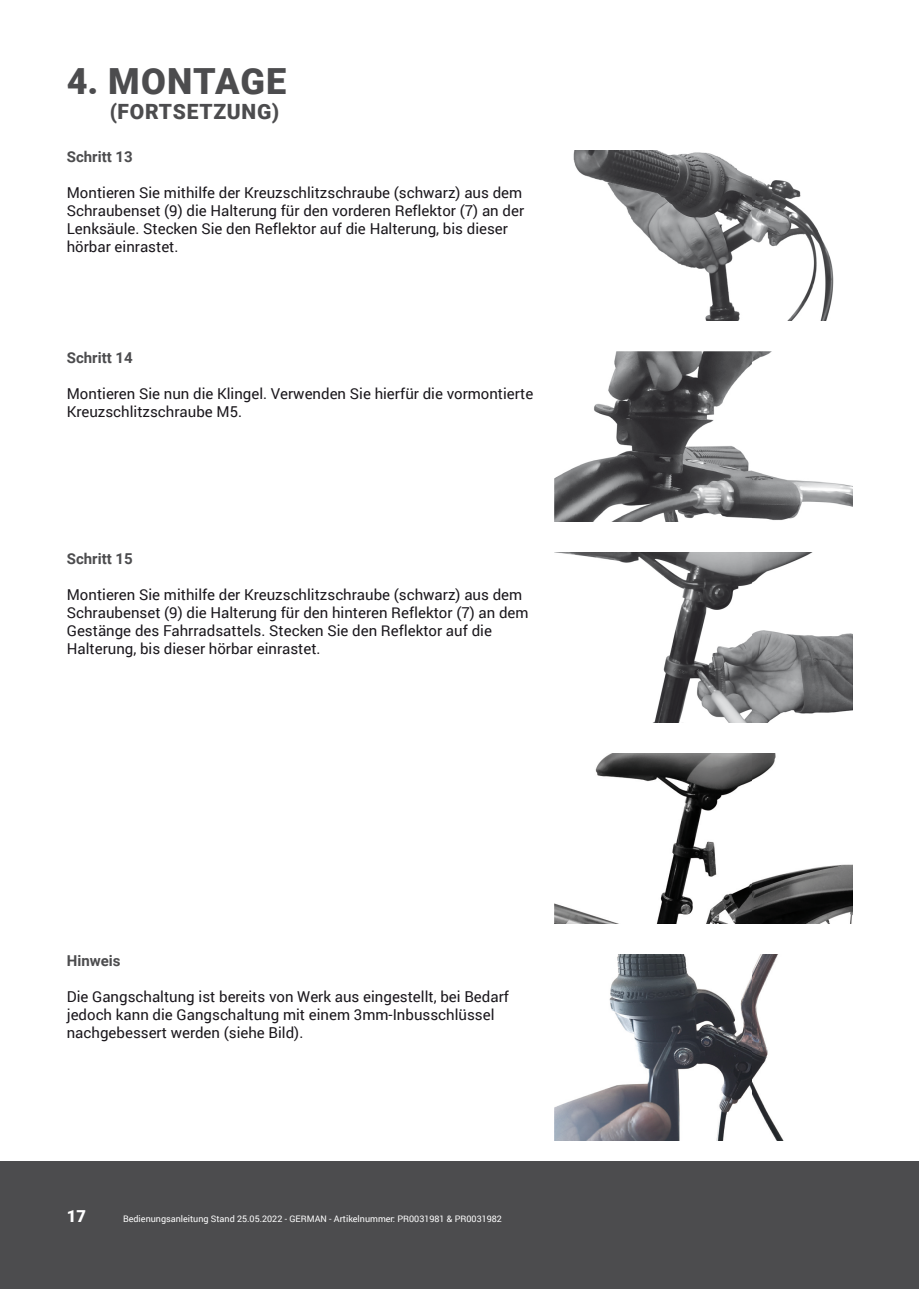
<style>
.page{position:relative;width:919px;height:1289px;background:#fff}
.page>*{position:absolute;margin:0;border:0;box-sizing:border-box;transform-origin:0 0}
.t1{font:900 36px "Roboto";letter-spacing:.03em;color:#4c4c4e}
.t2{font:900 21px "Roboto";letter-spacing:.035em;color:#4c4c4e}
.t3{font:900 16.5px "Roboto";color:#fff}
.t4{font:15px/18px "Roboto";color:#1a171c}
.t5{font:700 15px "Roboto";color:#4c4c4e}
.t6{font:9px "Roboto";color:#fff}
</style>
<div class="page">
<div style="left:0;top:1161px;width:918px;height:127px;background:#4c4c4e"></div>
<img style="left:554px;top:753px;width:298px;height:170px">
<img style="left:554px;top:351px;width:298px;height:171px">
<img style="left:573px;top:151px;width:261px;height:170px">
<img style="left:554px;top:552px;width:298px;height:170px">
<img style="left:554px;top:954px;width:229px;height:186px">
<h1 class="t1" style="left:67px;top:56px;width:221px">4. MONTAGE</h1>
<h2 class="t2" style="left:110px;top:97px;width:171px">(FORTSETZUNG)</h2>
<p class="t5" style="left:67px;top:146px;width:67px">Schritt 13</p>
<p class="t4" style="left:67px;top:183px;width:459px">Montieren Sie mithilfe der Kreuzschlitzschraube (schwarz) aus dem Schraubenset (9) die Halterung für den vorderen Reflektor (7) an der Lenksäule. Stecken Sie den Reflektor auf die Halterung, bis dieser hörbar einrastet.</p>
<p class="t5" style="left:67px;top:347px;width:67px">Schritt 14</p>
<p class="t4" style="left:67px;top:384px;width:468px">Montieren Sie nun die Klingel. Verwenden Sie hierfür die vormontierte<br>Kreuzschlitzschraube M5.</p>
<p class="t5" style="left:67px;top:548px;width:67px">Schritt 15</p>
<p class="t4" style="left:67px;top:585px;width:463px">Montieren Sie mithilfe der Kreuzschlitzschraube (schwarz) aus dem Schraubenset (9) die Halterung für den hinteren Reflektor (7) an dem Gestänge des Fahrradsattels. Stecken Sie den Reflektor auf die Halterung, bis dieser hörbar einrastet.</p>
<p class="t5" style="left:67px;top:949px;width:55px">Hinweis</p>
<p class="t4" style="left:67px;top:986px;width:443px">Die Gangschaltung ist bereits von Werk aus eingestellt, bei Bedarf jedoch kann die Gangschaltung mit einem 3mm-Inbusschlüssel nachgebessert werden (siehe Bild).</p>
<p class="t3" style="left:67px;top:1204px;width:21px">17</p>
<p class="t6" style="left:123px;top:1212px;width:380px">Bedienungsanleitung Stand 25.05.2022 - GERMAN - Artikelnummer: PR0031981 &amp; PR0031982</p>
</div>
